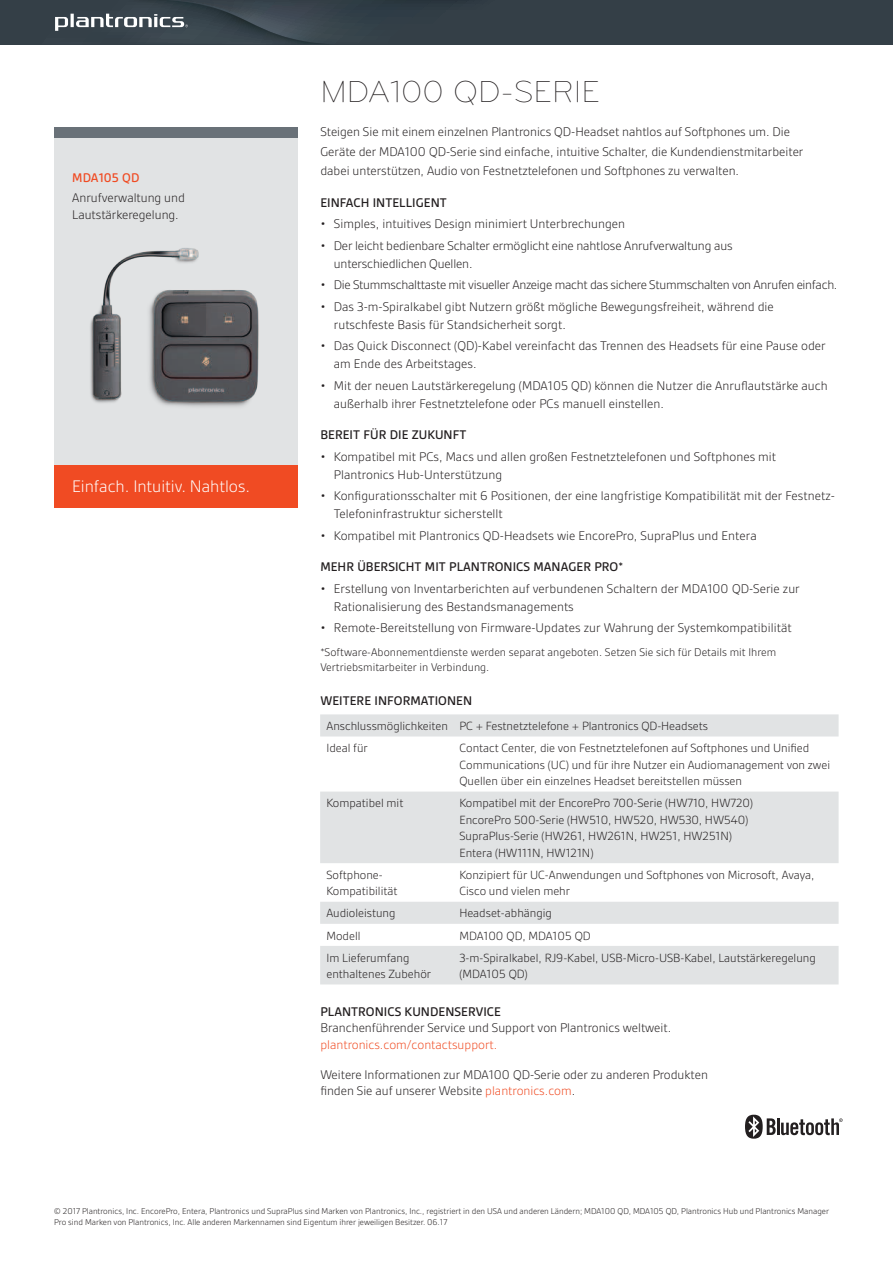
<style>
.page{position:relative;width:893px;height:1263px;background:#fff}
.page>*{position:absolute;margin:0;border:0;box-sizing:border-box;transform-origin:0 0}
.t1{font:300 31.5px "Bryant";color:#231f20}
.t2{font:300 18px "Gesta";color:#fff}
.t3{font:300 13.5px/18px "Gesta";letter-spacing:.005em;color:#231f20}
.t4{font:500 13.5px "Gesta";letter-spacing:.005em;color:#231f20}
.t5{font:300 13.5px "Gesta";letter-spacing:-.02em;color:#231f20}
.t6{font:300 13.5px "Gesta";color:#f04b23}
.t7{font:500 13.5px "Gesta";letter-spacing:.005em;color:#f04b23}
.t8{font:300 12.75px/16.5px "Gesta";color:#231f20}
.t9{font:300 12px/15px "Gesta";letter-spacing:.005em;color:#231f20}
.t10{font:300 9px/10.5px "Gesta";color:#231f20}
.s1{color:#f04b23}
</style>
<div class="page">
<svg style="left:0;top:0;width:893px;height:45px;background:#38434b"></svg>
<div style="left:54px;top:138px;width:243px;height:328px;background:#e1e3e4"></div>
<div style="left:54px;top:128px;width:243px;height:10px;background:#697178"></div>
<img style="left:90px;top:248px;width:169px;height:159px">
<svg style="left:745px;top:1115px;width:98px;height:24px"></svg>
<div style="left:54px;top:466px;width:243px;height:42px;background:#f04b23"></div>
<svg style="left:320px;top:714px;width:519px;height:270px;fill:#e1e3e4"></svg>
<p class="t7" style="left:72px;top:171px;width:69px">MDA105 QD</p>
<p class="t3" style="left:72px;top:191px;width:114px;line-height:16.5px">Anrufverwaltung und<br>Lautstärkeregelung.</p>
<h2 class="t2" style="left:72px;top:479px;width:180px">Einfach. Intuitiv. Nahtlos.</h2>
<h1 class="t1" style="left:320px;top:81px;width:281px">MDA100 QD-SERIE</h1>
<p class="t3" style="left:320px;top:123px;width:485px;line-height:19.5px">Steigen Sie mit einem einzelnen Plantronics QD-Headset nahtlos auf Softphones um. Die<br>Geräte der MDA100 QD-Serie sind einfache, intuitive Schalter, die Kundendienstmitarbeiter dabei unterstützen, Audio von Festnetztelefonen und Softphones zu verwalten.</p>
<p class="t4" style="left:320px;top:196px;width:128px">EINFACH INTELLIGENT</p>
<p class="t3" style="left:320px;top:216px;width:306px">• Simples, intuitives Design minimiert Unterbrechungen</p>
<p class="t3" style="left:334px;top:238px;width:400px;text-indent:-14px">• Der leicht bedienbare Schalter ermöglicht eine nahtlose Anrufverwaltung aus unterschiedlichen Quellen.</p>
<p class="t5" style="left:320px;top:280px;width:519px">• Die Stummschalttaste mit visueller Anzeige macht das sichere Stummschalten von Anrufen einfach.</p>
<p class="t3" style="left:334px;top:299px;width:441px;text-indent:-14px">• Das 3-m-Spiralkabel gibt Nutzern größt mögliche Bewegungsfreiheit, während die rutschfeste Basis für Standsicherheit sorgt.</p>
<p class="t3" style="left:334px;top:338px;width:493px;text-indent:-14px">• Das Quick Disconnect (QD)-Kabel vereinfacht das Trennen des Headsets für eine Pause oder am Ende des Arbeitstages.</p>
<p class="t3" style="left:334px;top:378px;width:495px;text-indent:-14px">• Mit der neuen Lautstärkeregelung (MDA105 QD) können die Nutzer die Anruflautstärke auch außerhalb ihrer Festnetztelefone oder PCs manuell einstellen.</p>
<p class="t4" style="left:320px;top:429px;width:148px">BEREIT FÜR DIE ZUKUNFT</p>
<p class="t3" style="left:334px;top:449px;width:444px;text-indent:-14px">• Kompatibel mit PCs, Macs und allen großen Festnetztelefonen und Softphones mit<br>Plantronics Hub-Unterstützung</p>
<p class="t3" style="left:334px;top:488px;width:503px;text-indent:-14px">• Konfigurationsschalter mit 6 Positionen, der eine langfristige Kompatibilität mit der Festnetz-<br>Telefoninfrastruktur sicherstellt</p>
<p class="t3" style="left:320px;top:528px;width:438px">• Kompatibel mit Plantronics QD-Headsets wie EncorePro, SupraPlus und Entera</p>
<p class="t4" style="left:320px;top:561px;width:304px">MEHR ÜBERSICHT MIT PLANTRONICS MANAGER PRO*</p>
<p class="t3" style="left:334px;top:581px;width:467px;text-indent:-14px">• Erstellung von Inventarberichten auf verbundenen Schaltern der MDA100 QD-Serie zur<br>Rationalisierung des Bestandsmanagements</p>
<p class="t3" style="left:320px;top:620px;width:473px">• Remote-Bereitstellung von Firmware-Updates zur Wahrung der Systemkompatibilität</p>
<p class="t9" style="left:320px;top:645px;width:457px">*Software-Abonnementdienste werden separat angeboten. Setzen Sie sich für Details mit Ihrem<br>Vertriebsmitarbeiter in Verbindung.</p>
<p class="t4" style="left:320px;top:694px;width:153px">WEITERE INFORMATIONEN</p>
<p class="t8" style="left:327px;top:716px;width:383px;line-height:22px">Anschlussmöglichkeiten PC + Festnetztelefone + Plantronics QD-Headsets<br>Ideal für</p>
<p class="t8" style="left:459px;top:741px;width:372px">Contact Center, die von Festnetztelefonen auf Softphones und Unified<br>Communications (UC) und für ihre Nutzer ein Audiomanagement von zwei<br>Quellen über ein einzelnes Headset bereitstellen müssen</p>
<p class="t8" style="left:327px;top:796px;width:78px">Kompatibel mit</p>
<p class="t8" style="left:459px;top:796px;width:295px">Kompatibel mit der EncorePro 700-Serie (HW710, HW720)<br>EncorePro 500-Serie (HW510, HW520, HW530, HW540)<br>SupraPlus-Serie (HW261, HW261N, HW251, HW251N)<br>Entera (HW111N, HW121N)</p>
<p class="t8" style="left:327px;top:867px;width:72px">Softphone-<br>Kompatibilität</p>
<p class="t8" style="left:459px;top:867px;width:357px">Konzipiert für UC-Anwendungen und Softphones von Microsoft, Avaya,<br>Cisco und vielen mehr</p>
<p class="t8" style="left:327px;top:906px;width:70px">Audioleistung</p>
<p class="t8" style="left:459px;top:906px;width:94px">Headset-abhängig</p>
<p class="t8" style="left:327px;top:928px;width:35px">Modell</p>
<p class="t8" style="left:459px;top:928px;width:133px">MDA100 QD, MDA105 QD</p>
<p class="t8" style="left:327px;top:950px;width:106px">Im Lieferumfang enthaltenes Zubehör</p>
<p class="t8" style="left:459px;top:950px;width:358px">3-m-Spiralkabel, RJ9-Kabel, USB-Micro-USB-Kabel, Lautstärkeregelung (MDA105 QD)</p>
<p class="t4" style="left:320px;top:1005px;width:182px">PLANTRONICS KUNDENSERVICE</p>
<p class="t3" style="left:320px;top:1020px;width:352px">Branchenführender Service und Support von Plantronics weltweit.</p>
<p class="t6" style="left:320px;top:1039px;width:178px">plantronics.com/contactsupport.</p>
<p class="t3" style="left:320px;top:1067px;width:389px;line-height:16.5px">Weitere Informationen zur MDA100 QD-Serie oder zu anderen Produkten finden Sie auf unserer Website <span class="s1">plantronics.com</span>.</p>
<p class="t10" style="left:54px;top:1207px;width:776px">© 2017 Plantronics, Inc. EncorePro, Entera, Plantronics und SupraPlus sind Marken von Plantronics, Inc., registriert in den USA und anderen Ländern; MDA100 QD, MDA105 QD, Plantronics Hub und Plantronics Manager<br>Pro sind Marken von Plantronics, Inc. Alle anderen Markennamen sind Eigentum ihrer jeweiligen Besitzer. 06.17</p>
</div>
